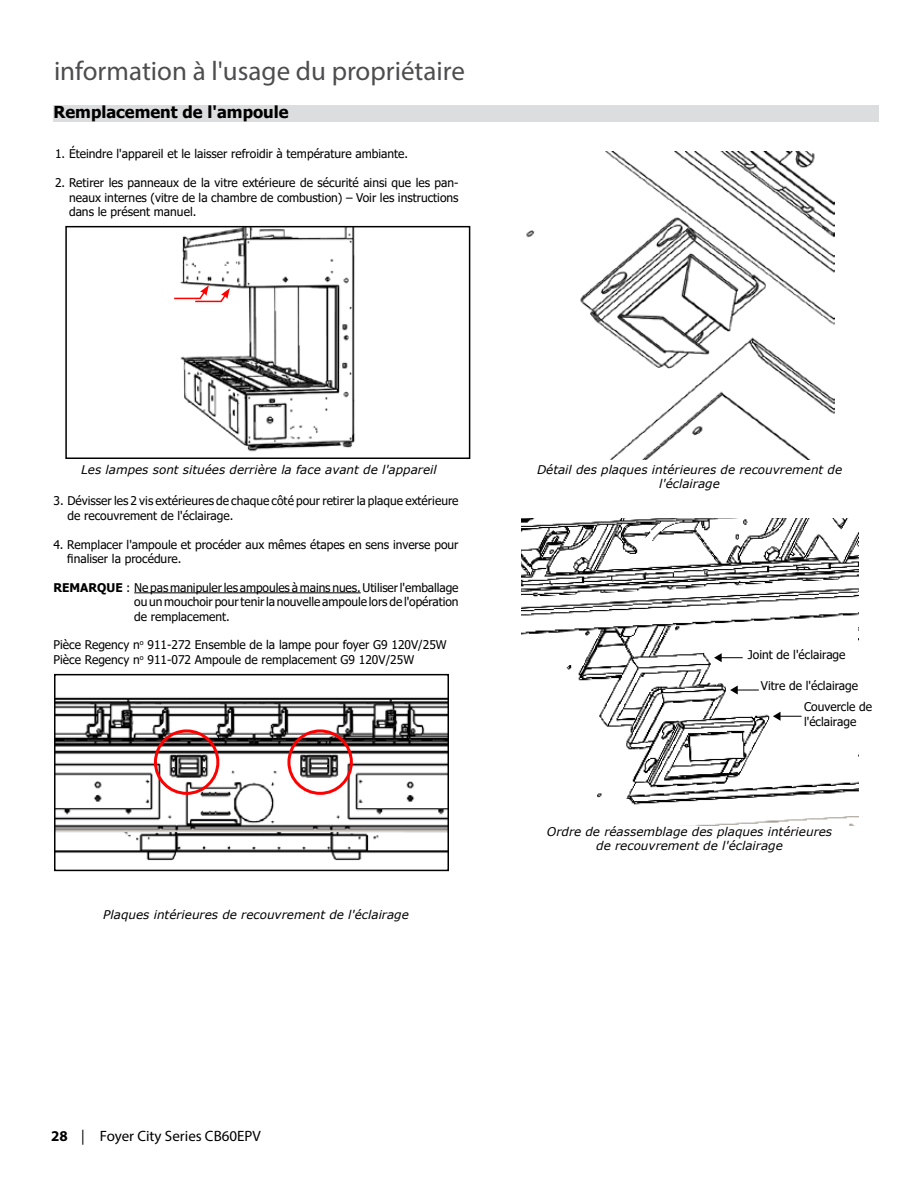
<style>
.page{position:relative;width:918px;height:1188px;background:#fff}
.page>*{position:absolute;margin:0;border:0;box-sizing:border-box;transform-origin:0 0}
.t1{font:27px "Myriad Pro";color:#4d4d4f}
.t2{font:700 16.5px "Tahoma";color:#000}
.t3{font:15px "Myriad Pro";color:#000}
.t4{font:12px/14.4px "Tahoma";color:#000}
.t5{font:italic 12px/14.4px "Verdana";color:#000;text-align:center}
.t6{font:9px "Arial";color:#000}
.s1{font-weight:700}
</style>
<div class="page">
<div style="left:54px;top:105px;width:825px;height:16px;background:#dcddde"></div>
<hr style="left:134px;top:592px;width:227px;height:1px;background:#000">
<img style="left:57px;top:697px;width:389px;height:164px">
<div style="left:54px;top:674px;width:395px;height:197px;border:2px solid #000"></div>
<div style="left:154px;top:729px;width:65px;height:66px;border:3px solid #f00;border-radius:50%"></div>
<div style="left:287px;top:729px;width:66px;height:66px;border:3px solid #f00;border-radius:50%"></div>
<img style="left:180px;top:229px;width:175px;height:223px">
<div style="left:65px;top:226px;width:405px;height:233px;border:2px solid #000"></div>
<svg style="left:174px;top:285px;width:56px;height:18px"></svg>
<img style="left:526px;top:152px;width:309px;height:307px">
<img style="left:521px;top:518px;width:337px;height:308px">
<svg style="left:691px;top:621px;width:167px;height:142px"></svg>
<div style="left:804px;top:702px;width:76px;height:30px;background:#fff"></div>
<div style="left:761px;top:680px;width:114px;height:18px;background:#fff"></div>
<div style="left:748px;top:650px;width:114px;height:18px;background:#fff"></div>
<h1 class="t1" style="left:54px;top:54px;width:412px">information à l'usage du propriétaire</h1>
<h2 class="t2" style="left:54px;top:100px;width:237px">Remplacement de l'ampoule</h2>
<p class="t4" style="left:55px;top:148px;width:355px">1. Éteindre l'appareil et le laisser refroidir à température ambiante.</p>
<p class="t4" style="left:69px;top:176px;width:391px;text-align:justify;text-indent:-14px">2. Retirer les panneaux de la vitre extérieure de sécurité ainsi que les pan&shy;neaux internes (vitre de la chambre de combustion) – Voir les instructions dans le présent manuel.</p>
<p class="t5" style="left:81px;top:462px;width:357px">Les lampes sont situées derrière la face avant de l'appareil</p>
<p class="t4" style="left:67px;top:495px;width:393px;text-indent:-14px">3. Dévisser les 2 vis extérieures de chaque côté pour retirer la plaque extérieure de recouvrement de l'éclairage.</p>
<p class="t4" style="left:67px;top:538px;width:393px;text-indent:-14px">4. Remplacer l'ampoule et procéder aux mêmes étapes en sens inverse pour finaliser la procédure.</p>
<p class="t4" style="left:134px;top:581px;width:326px;text-align:justify;text-indent:-81px"><span class="s1">REMARQUE</span> : Ne pas manipuler les ampoules à mains nues. Utiliser l'emballage ou un mouchoir pour tenir la nouvelle ampoule lors de l'opération de remplacement.</p>
<p class="t4" style="left:54px;top:639px;width:395px">Pièce Regency n<sup>o</sup> 911-272 Ensemble de la lampe pour foyer G9 120V/25W<br>Pièce Regency n<sup>o</sup> 911-072 Ampoule de remplacement G9 120V/25W</p>
<p class="t5" style="left:103px;top:907px;width:307px">Plaques intérieures de recouvrement de l'éclairage</p>
<p class="t5" style="left:537px;top:462px;width:307px">Détail des plaques intérieures de recouvrement de l'éclairage</p>
<p class="t4" style="left:748px;top:648px;width:99px">Joint de l'éclairage</p>
<p class="t6" style="left:750px;top:652px;width:49px">Light gasket</p>
<p class="t4" style="left:761px;top:679px;width:99px">Vitre de l'éclairage</p>
<p class="t6" style="left:764px;top:682px;width:43px">Light glass</p>
<p class="t4" style="left:804px;top:700px;width:70px">Couvercle de l'éclairage</p>
<p class="t6" style="left:806px;top:707px;width:44px">Light cover</p>
<p class="t5" style="left:547px;top:824px;width:287px">Ordre de réassemblage des plaques intérieures de recouvrement de l'éclairage</p>
<p class="t3" style="left:51px;top:1127px;width:211px"><span class="s1">28</span> | Foyer City Series CB60EPV</p>
</div>
